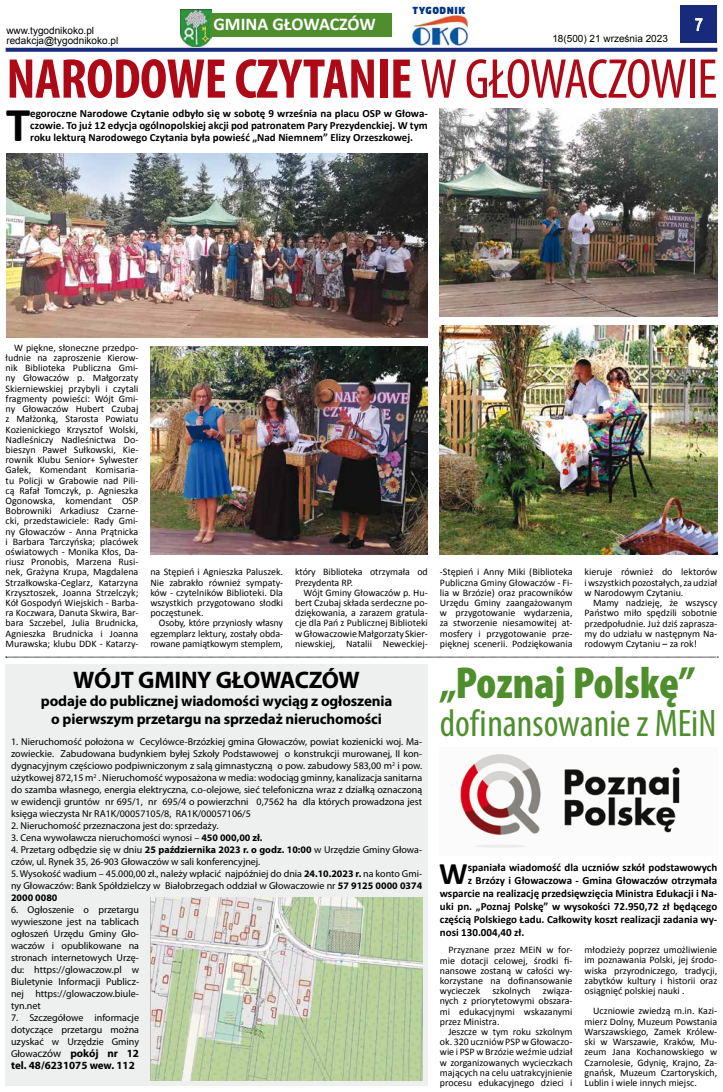
<style>
.page{position:relative;width:723px;height:1092px;background:#fff}
.page>*{position:absolute;margin:0;border:0;box-sizing:border-box;transform-origin:0 0}
.t1{font:700 condensed 56.5px "Myriad Pro";letter-spacing:-.01em;color:#ad0917}
.t2{font:700 48.8px "Calibri";color:#000}
.t3{font:900 condensed 45px "Myriad Pro";color:#4e8e2c}
.t4{font:condensed 38.6px "Myriad Pro";color:#4e8e2c}
.t5{font:700 31.5px "Calibri";color:#000}
.t6{font:700 24px "Myriad Pro";letter-spacing:-.015em;color:#000}
.t7{font:700 18px "Calibri";color:#fff}
.t8{font:17px "Arial Narrow";color:#fff}
.t9{font:700 15px/18px "Myriad Pro";letter-spacing:-.01em;color:#000;text-align:center}
.t10{font:700 11px/12px "Calibri";color:#000;text-align:justify}
.t11{font:700 11px/12px "Myriad Pro";color:#000}
.t12{font:10px/10.2px "Calibri";color:#000;text-align:justify}
.t13{font:10px/12px "Myriad Pro";color:#000;text-align:justify}
.t14{font:10px "Arial";color:#000}
.t15{font:900 9.6px "Neo Sans Pro";letter-spacing:.06em;color:#053481}
.s1{font-weight:400}
.s2{font-weight:700}
.s3{font-weight:400;font-size:10px}
</style>
<div class="page">
<div style="left:680px;top:6px;width:37px;height:37px;background:#182a7b"></div>
<svg style="left:695px;top:18px;width:7px;height:13px"></svg>
<svg style="left:6px;top:48px;width:711px;height:4px;fill:#182a7b"></svg>
<img style="left:412px;top:16px;width:56px;height:30px">
<img style="left:180px;top:10px;width:32px;height:36px">
<div style="left:211px;top:14px;width:181px;height:23px;background:#4e8e2c"></div>
<img style="left:440px;top:109px;width:277px;height:208px">
<img style="left:150px;top:347px;width:278px;height:208px">
<img style="left:440px;top:326px;width:277px;height:229px">
<img style="left:6px;top:153px;width:422px;height:184px">
<svg style="left:6px;top:656px;width:712px;height:1px"></svg>
<div style="left:5px;top:664px;width:423px;height:422px;background:#eeefef"></div>
<img style="left:150px;top:897px;width:272px;height:183px">
<img style="left:460px;top:754px;width:220px;height:94px">
<p class="t15" style="left:412px;top:4px;width:55px">TYGODNIK</p>
<h3 class="t7" style="left:213px;top:13px;width:164px">GMINA GŁOWACZÓW</h3>
<h1 class="t1" style="left:6px;top:43px;width:712px">NARODOWE CZYTANIE <span class="s1">W GŁOWACZOWIE</span></h1>
<h2 class="t2" style="left:6px;top:95px;width:26px">T</h2>
<p class="t10" style="left:30px;top:107px;width:399px">egoroczne Narodowe Czytanie odbyło się w sobotę 9 września na placu OSP w Głowa&shy;czowie. To już 12 edycja ogólnopolskiej akcji pod patronatem Pary Prezydenckiej. W tym roku lekturą Narodowego Czytania była powieść „Nad Niemnem” Elizy Orzeszkowej.</p>
<h3 class="t8" style="left:695px;top:12px;width:9px">7</h3>
<p class="t14" style="left:6px;top:24px;width:89px">www.tygodnikoko.pl</p>
<p class="t14" style="left:6px;top:34px;width:113px">redakcja@tygodnikoko.pl</p>
<p class="t14" style="left:552px;top:32px;width:117px">18(500) 21 września 2023</p>
<p class="t12" style="left:6px;top:342px;width:134px;text-indent:9px">W piękne, słoneczne przedpo&shy;łudnie na zaproszenie Kierow&shy;nik Biblioteka Publiczna Gmi&shy;ny Głowaczów p. Małgorzaty Skierniewskiej przybyli i czytali fragmenty powieści: Wójt Gmi&shy;ny Głowaczów Hubert Czubaj z Małżonką, Starosta Powiatu Kozienickiego Krzysztof Wolski, Nadleśniczy Nadleśnictwa Do&shy;bieszyn Paweł Sułkowski, Kie&shy;rownik Klubu Senior+ Sylwester Gałek, Komendant Komisaria&shy;tu Policji w Grabowie nad Pili&shy;cą Rafał Tomczyk, p. Agnieszka Ogonowska, komendant OSP Bobrowniki Arkadiusz Czarne&shy;cki, przedstawiciele: Rady Gmi&shy;ny Głowaczów - Anna Prątnicka i Barbara Tarczyńska; placówek oświatowych - Monika Kłos, Da&shy;riusz Pronobis, Marzena Rusi&shy;nek, Grażyna Krupa, Magdalena Strzałkowska-Ceglarz, Katarzyna Krzysztoszek, Joanna Strzelczyk; Kół Gospodyń Wiejskich - Barba&shy;ra Koczwara, Danuta Skwira, Bar&shy;bara Szczebel, Julia Brudnicka, Agnieszka Brudnicka i Joanna Murawska; klubu DDK - Katarzy-</p>
<p class="t12" style="left:150px;top:566px;width:134px">na Stępień i Agnieszka Paluszek.<br>Nie zabrakło również sympaty&shy;ków - czytelników Biblioteki. Dla wszystkich przygotowano słodki poczęstunek.</p>
<p class="t12" style="left:150px;top:617px;width:134px;text-indent:8px">Osoby, które przyniosły własny egzemplarz lektury, zostały obda&shy;rowane pamiątkowym stemplem,</p>
<p class="t12" style="left:295px;top:566px;width:134px">który Biblioteka otrzymała od<br>Prezydenta RP.</p>
<p class="t12" style="left:295px;top:586px;width:134px;text-indent:8px">Wójt Gminy Głowaczów p. Hu&shy;bert Czubaj składa serdeczne po&shy;dziękowania, a zarazem gratula&shy;cje dla Pań z Publicznej Biblioteki w Głowaczowie Małgorzaty Skier&shy;niewskiej, Natalii Neweckiej-</p>
<h3 class="t6" style="left:73px;top:664px;width:288px">WÓJT GMINY GŁOWACZÓW</h3>
<h3 class="t9" style="left:41px;top:691px;width:353px">podaje do publicznej wiadomości wyciąg z ogłoszenia o pierwszym przetargu na sprzedaż nieruchomości</h3>
<p class="t13" style="left:11px;top:735px;width:413px">1. Nieruchomość położona w Cecylówce-Brzózkiej gmina Głowaczów, powiat kozienicki woj. Ma&shy;zowieckie. Zabudowana budynkiem byłej Szkoły Podstawowej o konstrukcji murowanej, II kon&shy;dygnacyjnym częściowo podpiwniczonym z salą gimnastyczną o pow. zabudowy 583,00 m<sup>2</sup> i pow. użytkowej 872,15 m<sup>2</sup> . Nieruchomość wyposażona w media: wodociąg gminny, kanalizacja sanitarna do szamba własnego, energia elektryczna, c.o-olejowe, sieć telefoniczna wraz z działką oznaczoną w ewidencji gruntów nr 695/1, nr 695/4 o powierzchni 0,7562 ha dla których prowadzona jest księga wieczysta Nr RA1K/00057105/8, RA1K/00057106/5</p>
<p class="t13" style="left:11px;top:819px;width:209px">2. Nieruchomość przeznaczona jest do: sprzedaży.</p>
<p class="t13" style="left:11px;top:831px;width:253px">3. Cena wywoławcza nieruchomości wynosi – <span class="s2">450 000,00 zł.</span></p>
<p class="t13" style="left:11px;top:843px;width:412px">4. Przetarg odbędzie się w dniu <span class="s2">25 października 2023 r. o godz. 10:00</span> w Urzędzie Gminy Głowa&shy;czów, ul. Rynek 35, 26-903 Głowaczów w sali konferencyjnej.</p>
<p class="t13" style="left:11px;top:867px;width:413px">5. Wysokość wadium – 45.000,00 zł., należy wpłacić najpóźniej do dnia <span class="s2">24.10.2023 r.</span> na konto Gmi&shy;ny Głowaczów: Bank Spółdzielczy w Białobrzegach oddział w Głowaczowie nr <span class="s2">57 9125 0000 0374<br>2000 0080</span></p>
<p class="t13" style="left:11px;top:903px;width:129px">6. Ogłoszenie o przetargu wywieszone jest na tablicach ogłoszeń Urzędu Gminy Gło&shy;waczów i opublikowane na stronach internetowych Urzę&shy;du: https://glowaczow.pl w Biuletynie Informacji Publicz&shy;nej https://glowaczow.biule&shy;tyn.net</p>
<p class="t13" style="left:11px;top:1011px;width:129px">7. Szczegółowe informacje dotyczące przetargu można uzyskać w Urzędzie Gminy</p>
<p class="t11" style="left:11px;top:1046px;width:129px"><span class="s3">Głowa</span><span class="s1">czów</span> pokój nr 12 tel. 48/6231075 wew. 112</p>
<p class="t12" style="left:440px;top:566px;width:134px">-Stępień i Anny Miki (Biblioteka Publiczna Gminy Głowaczów - Fi&shy;lia w Brzózie) oraz pracowników Urzędu Gminy zaangażowanym w przygotowanie wydarzenia, za stworzenie niesamowitej at&shy;mosfery i przygotowanie prze&shy;pięknej scenerii. Podziękowania</p>
<p class="t12" style="left:584px;top:566px;width:134px">kieruje również do lektorów i wszystkich pozostałych, za udział w Narodowym Czytaniu.</p>
<p class="t12" style="left:584px;top:597px;width:134px;text-indent:8px">Mamy nadzieję, że wszyscy Państwo miło spędzili sobotnie przedpołudnie. Już dziś zaprasza&shy;my do udziału w następnym Na&shy;rodowym Czytaniu – za rok!</p>
<h3 class="t3" style="left:440px;top:657px;width:257px">„Poznaj Polskę”</h3>
<h3 class="t4" style="left:440px;top:699px;width:278px">dofinansowanie z MEiN</h3>
<h3 class="t5" style="left:439px;top:854px;width:30px">W</h3>
<p class="t10" style="left:468px;top:861px;width:251px">spaniała wiadomość dla uczniów szkół podstawowych</p>
<p class="t10" style="left:468px;top:874px;width:251px">z Brzózy i Głowaczowa - Gmina Głowaczów otrzymała</p>
<p class="t10" style="left:440px;top:887px;width:279px">wsparcie na realizację przedsięwzięcia Ministra Edukacji i Na-</p>
<p class="t10" style="left:440px;top:900px;width:279px">uki pn. „Poznaj Polskę” w wysokości 72.950,72 zł będącego</p>
<p class="t10" style="left:440px;top:913px;width:279px">częścią Polskiego Ładu. Całkowity koszt realizacji zadania wy-</p>
<p class="t10" style="left:440px;top:926px;width:86px">nosi 130.004,40 zł.</p>
<p class="t12" style="left:440px;top:944px;width:134px;text-indent:9px">Przyznane przez MEiN w for&shy;mie dotacji celowej, środki fi&shy;nansowe zostaną w całości wy&shy;korzystane na dofinansowanie wycieczek szkolnych związa&shy;nych z priorytetowymi obszara&shy;mi edukacyjnymi wskazanymi przez Ministra.</p>
<p class="t12" style="left:440px;top:1025px;width:134px;text-indent:8px">Jeszcze w tym roku szkolnym ok. 320 uczniów PSP w Głowaczo&shy;wie i PSP w Brzózie weźmie udział w zorganizowanych wycieczkach mających na celu uatrakcyjnienie procesu edukacyjnego dzieci i</p>
<p class="t12" style="left:584px;top:944px;width:134px">młodzieży poprzez umożliwienie im poznawania Polski, jej środo&shy;wiska przyrodniczego, tradycji, zabytków kultury i historii oraz osiągnięć polskiej nauki .</p>
<p class="t12" style="left:584px;top:1005px;width:134px;text-indent:8px">Uczniowie zwiedzą m.in. Kazi&shy;mierz Dolny, Muzeum Powstania Warszawskiego, Zamek Królew&shy;ski w Warszawie, Kraków, Mu&shy;zeum Jana Kochanowskiego w Czarnolesie, Gdynię, Krajno, Za&shy;gnańsk, Muzeum Czartoryskich, Lublin i wiele innych miejsc.</p>
</div>
